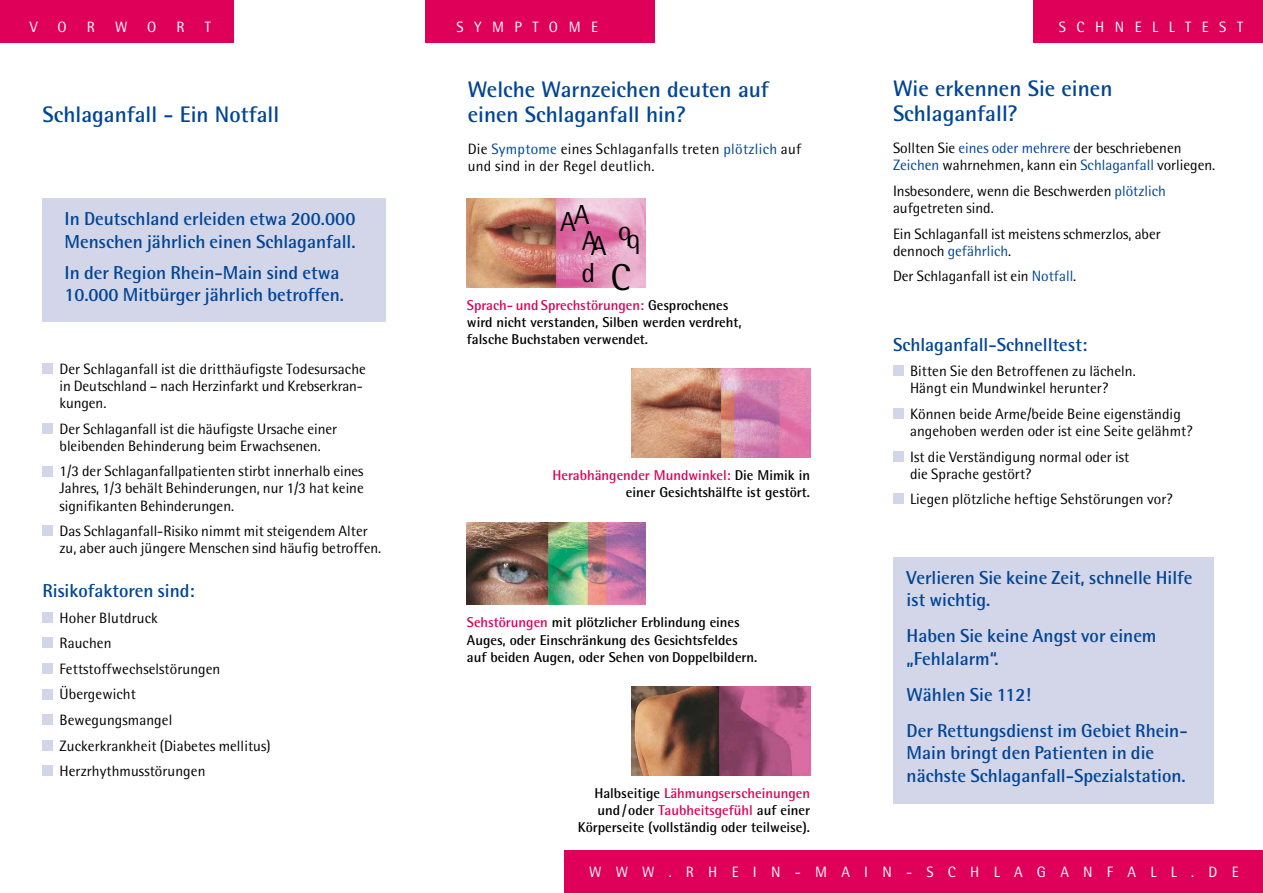
<style>
.page{position:relative;width:1263px;height:893px;background:#fff}
.page>*{position:absolute;margin:0;border:0;box-sizing:border-box;transform-origin:0 0}
.t1{font:27.6px/24.8px "Rotis Semi Sans Std";color:#000}
.t2{font:700 22.5px/25.5px "Rotis Semi Sans Std";color:#004595}
.t3{font:700 18.75px/22.5px "Rotis Semi Sans Std";color:#004595}
.t4{font:15px/17.1px "Rotis Semi Sans Std";color:#000}
.t5{font:15px/17.1px "Rotis Semi Sans Std";letter-spacing:.02em;color:#000}
.t6{font:15px "Rotis Semi Sans Std";letter-spacing:.95em;color:#fff}
.t7{font:15px "Rotis Semi Sans Std";letter-spacing:.7em;color:#fff}
.t8{font:700 14.25px/17.1px "Rotis Semi Sans Std";color:#000}
.s1{color:#004595}
.s2{font-size:37.35px}
.s3{color:#de0059}
</style>
<div class="page">
<div style="left:565px;top:850px;width:698px;height:43px;background:#de0059"></div>
<div style="left:43px;top:199px;width:343px;height:123px;background:#d3d5e9"></div>
<div style="left:0;top:0;width:234px;height:43px;background:#de0059"></div>
<img style="left:467px;top:198px;width:178px;height:90px">
<img style="left:631px;top:368px;width:179px;height:89px">
<img style="left:631px;top:686px;width:179px;height:90px">
<div style="left:1033px;top:0;width:230px;height:42px;background:#de0059"></div>
<img style="left:467px;top:523px;width:178px;height:81px">
<div style="left:425px;top:0;width:230px;height:42px;background:#de0059"></div>
<div style="left:893px;top:365px;width:11px;height:11px;background:#d3d5e9"></div>
<div style="left:893px;top:408px;width:11px;height:11px;background:#d3d5e9"></div>
<div style="left:893px;top:451px;width:11px;height:11px;background:#d3d5e9"></div>
<div style="left:893px;top:494px;width:11px;height:10px;background:#d3d5e9"></div>
<div style="left:893px;top:557px;width:321px;height:247px;background:#d3d5e9"></div>
<div style="left:43px;top:363px;width:10px;height:11px;background:#d3d5e9"></div>
<div style="left:43px;top:423px;width:10px;height:11px;background:#d3d5e9"></div>
<div style="left:43px;top:466px;width:10px;height:10px;background:#d3d5e9"></div>
<div style="left:43px;top:525px;width:10px;height:11px;background:#d3d5e9"></div>
<div style="left:43px;top:612px;width:10px;height:11px;background:#d3d5e9"></div>
<div style="left:43px;top:638px;width:10px;height:10px;background:#d3d5e9"></div>
<div style="left:43px;top:663px;width:10px;height:11px;background:#d3d5e9"></div>
<div style="left:43px;top:689px;width:10px;height:10px;background:#d3d5e9"></div>
<div style="left:43px;top:714px;width:10px;height:11px;background:#d3d5e9"></div>
<div style="left:43px;top:740px;width:10px;height:11px;background:#d3d5e9"></div>
<div style="left:43px;top:766px;width:10px;height:10px;background:#d3d5e9"></div>
<p class="t6" style="left:30px;top:18px;width:9px">V</p>
<p class="t6" style="left:58px;top:18px;width:11px">O</p>
<p class="t6" style="left:87px;top:18px;width:10px">R</p>
<p class="t6" style="left:115px;top:18px;width:14px">W</p>
<p class="t6" style="left:147px;top:18px;width:11px">O</p>
<p class="t6" style="left:177px;top:18px;width:10px">R</p>
<p class="t6" style="left:205px;top:18px;width:8px">T</p>
<h2 class="t2" style="left:43px;top:102px;width:238px">Schlaganfall - Ein Notfall</h2>
<p class="t3" style="left:65px;top:207px;width:292px">In Deutschland erleiden etwa 200.000<br>Menschen jährlich einen Schlaganfall.</p>
<p class="t3" style="left:65px;top:261px;width:281px">In der Region Rhein-Main sind etwa<br>10.000 Mitbürger jährlich betroffen.</p>
<p class="t4" style="left:60px;top:360px;width:308px">Der Schlaganfall ist die dritthäufigste Todesursache in Deutschland – nach Herzinfarkt und Krebserkran&shy;kungen.</p>
<p class="t4" style="left:60px;top:420px;width:279px">Der Schlaganfall ist die häufigste Ursache einer bleibenden Behinderung beim Erwachsenen.</p>
<p class="t4" style="left:60px;top:463px;width:306px;text-align:justify">1/3 der Schlaganfallpatienten stirbt innerhalb eines Jahres, 1/3 behält Behinderungen, nur 1/3 hat keine signifikanten Behinderungen.</p>
<p class="t4" style="left:60px;top:522px;width:323px">Das Schlaganfall-Risiko nimmt mit steigendem Alter zu, aber auch jüngere Menschen sind häufig betroffen.</p>
<p class="t3" style="left:43px;top:579px;width:154px">Risikofaktoren sind:</p>
<p class="t4" style="left:60px;top:605px;width:213px;line-height:25.7px">Hoher Blutdruck<br>Rauchen<br>Fettstoffwechselstörungen<br>Übergewicht<br>Bewegungsmangel<br>Zuckerkrankheit (Diabetes mellitus)<br>Herzrhythmusstörungen</p>
<p class="t7" style="left:456px;top:18px;width:143px">SYMPTOME</p>
<h2 class="t2" style="left:468px;top:76px;width:303px">Welche Warnzeichen deuten auf einen Schlaganfall hin?</h2>
<p class="t5" style="left:468px;top:140px;width:335px">Die <span class="s1">Symptome</span> eines Schlaganfalls treten <span class="s1">plötzlich</span> auf und sind in der Regel deutlich.</p>
<h1 class="t1" style="left:582px;top:206px;width:26px;text-indent:-22px">AA<br>AA</h1>
<h1 class="t1" style="left:640px;top:253px;width:24px;rotate:-180deg">bb</h1>
<h1 class="t1" style="left:582px;top:260px;width:50px">d <span class="s2">C</span></h1>
<p class="t8" style="left:467px;top:296px;width:276px"><span class="s3">Sprach- und Sprechstörungen:</span> Gesprochenes wird nicht verstanden, Silben werden verdreht, falsche Buchstaben verwendet.</p>
<p class="t8" style="left:552px;top:466px;width:259px;text-align:right"><span class="s3">Herabhängender Mundwinkel:</span> Die Mimik in einer Gesichtshälfte ist gestört.</p>
<p class="t8" style="left:467px;top:614px;width:292px"><span class="s3">Sehstörungen</span> mit plötzlicher Erblindung eines<br>Auges, oder Einschränkung des Gesichtsfeldes auf beiden Augen, oder Sehen von Doppelbildern.</p>
<p class="t8" style="left:578px;top:784px;width:234px;text-align:right">Halbseitige <span class="s3">Lähmungserscheinungen </span>und/oder <span class="s3">Taubheitsgefühl</span> auf einer<br>Körperseite (vollständig oder teilweise).</p>
<p class="t7" style="left:1059px;top:18px;width:186px">SCHNELLTEST</p>
<h2 class="t2" style="left:893px;top:75px;width:221px">Wie erkennen Sie einen<br>Schlaganfall?</h2>
<p class="t4" style="left:893px;top:139px;width:324px">Sollten Sie <span class="s1">eines oder mehrere</span> der beschriebenen<br><span class="s1">Zeichen</span> wahrnehmen, kann ein <span class="s1">Schlaganfall</span> vorliegen.</p>
<p class="t4" style="left:893px;top:182px;width:274px">Insbesondere, wenn die Beschwerden <span class="s1">plötzlich </span>aufgetreten sind.</p>
<p class="t4" style="left:893px;top:225px;width:269px">Ein Schlaganfall ist meistens schmerzlos, aber dennoch <span class="s1">gefährlich</span>.</p>
<p class="t4" style="left:893px;top:268px;width:185px">Der Schlaganfall ist ein <span class="s1">Notfall</span>.</p>
<p class="t3" style="left:893px;top:333px;width:196px">Schlaganfall-Schnelltest:</p>
<p class="t4" style="left:910px;top:362px;width:227px">Bitten Sie den Betroffenen zu lächeln.<br>Hängt ein Mundwinkel herunter?</p>
<p class="t4" style="left:910px;top:405px;width:284px">Können beide Arme/beide Beine eigenständig angehoben werden oder ist eine Seite gelähmt?</p>
<p class="t4" style="left:910px;top:448px;width:221px">Ist die Verständigung normal oder ist die Sprache gestört?</p>
<p class="t4" style="left:910px;top:490px;width:264px">Liegen plötzliche heftige Sehstörungen vor?</p>
<p class="t3" style="left:907px;top:566px;width:287px">Verlieren Sie keine Zeit, schnelle Hilfe ist wichtig.</p>
<p class="t3" style="left:907px;top:624px;width:251px">Haben Sie keine Angst vor einem „Fehlalarm“.</p>
<p class="t3" style="left:907px;top:676px;width:283px;line-height:36.2px">Wählen Sie 112!<br>Der Rettungsdienst im Gebiet Rhein-</p>
<p class="t3" style="left:907px;top:741px;width:281px">Main bringt den Patienten in die nächste Schlaganfall-Spezialstation.</p>
<p class="t6" style="left:589px;top:863px;width:651px">WWW.RHEIN-MAIN-SCHLAGANFALL.DE</p>
</div>
